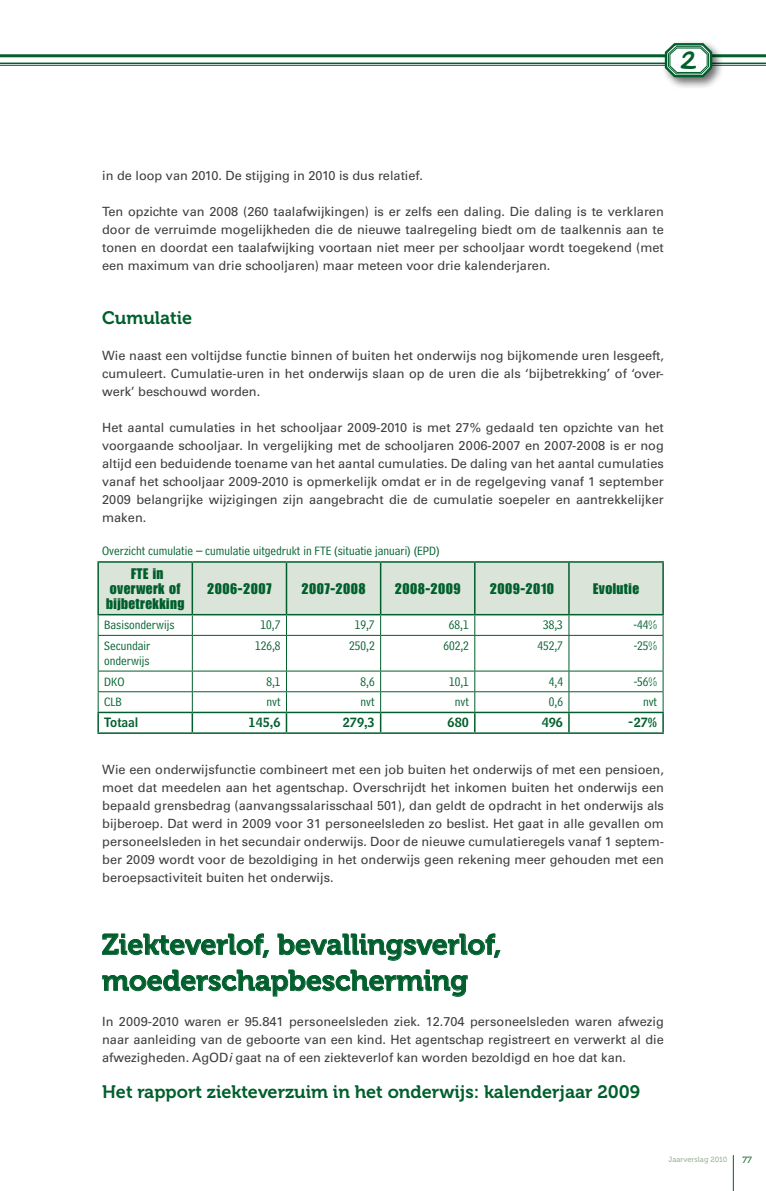
<style>
.page{position:relative;width:766px;height:1191px;background:#fff}
.page>*{position:absolute;margin:0;border:0;box-sizing:border-box;transform-origin:0 0}
.t1{font:28.5px/36px "Museo 700";color:#005f2c}
.t2{font:19.8px "Hand Of Sean";color:#005f2c}
.t3{font:18px "Museo 700";color:#005f2c}
.t4{font:15px/15px "Impact LT Std";letter-spacing:.03em;color:#005f2c;text-align:center}
.t5{font:12.75px/18px "Univers LT Std";color:#3e3d40;text-align:justify}
.t6{font:12.75px/15px "Bell Centennial Std Address";color:#005f2c}
.t7{font:12.75px "Bell Centennial Std Name Num";color:#005f2c}
.t8{font:9px "Museo 500";color:#296c3a}
.t9{font:7.5px "Museo 500";color:#9eb89b}
.s1{font-style:italic}
</style>
<div class="page">
<hr style="left:732px;top:1155px;width:1px;height:36px;background:#005f2c">
<hr style="left:0;top:65px;width:765px;height:1px;background:#005f2c">
<hr style="left:0;top:63px;width:765px;height:1px;background:#005f2c">
<hr style="left:0;top:54px;width:765px;height:3px;background:#005f2c">
<div style="left:660px;top:39px;width:64px;height:51px;background:#000;opacity:.6"></div>
<svg style="left:666px;top:44px;width:44px;height:32px"></svg>
<div style="left:664px;top:43px;width:48px;height:34px;border:2px solid #005f2c;border-radius:8px"></div>
<svg style="left:668px;top:46px;width:40px;height:28px"></svg>
<hr style="left:97px;top:563px;width:2px;height:51px;background:#005f2c">
<hr style="left:97px;top:561px;width:95px;height:2px;background:#005f2c">
<hr style="left:192px;top:561px;width:94px;height:2px;background:#005f2c">
<hr style="left:286px;top:561px;width:94px;height:2px;background:#005f2c">
<hr style="left:380px;top:561px;width:94px;height:2px;background:#005f2c">
<hr style="left:474px;top:561px;width:94px;height:2px;background:#005f2c">
<hr style="left:568px;top:561px;width:95px;height:2px;background:#005f2c">
<hr style="left:97px;top:614px;width:95px;height:1px;background:#005f2c">
<svg style="left:98px;top:562px;width:565px;height:73px"></svg>
<hr style="left:98px;top:636px;width:1px;height:34px;background:#005f2c">
<hr style="left:98px;top:635px;width:94px;height:1px;background:#005f2c">
<hr style="left:192px;top:636px;width:1px;height:34px;background:#005f2c">
<hr style="left:192px;top:635px;width:94px;height:1px;background:#005f2c">
<hr style="left:286px;top:635px;width:94px;height:1px;background:#005f2c">
<hr style="left:380px;top:635px;width:94px;height:1px;background:#005f2c">
<hr style="left:474px;top:635px;width:94px;height:1px;background:#005f2c">
<hr style="left:568px;top:635px;width:95px;height:1px;background:#005f2c">
<hr style="left:286px;top:636px;width:1px;height:34px;background:#005f2c">
<hr style="left:380px;top:636px;width:1px;height:34px;background:#005f2c">
<hr style="left:474px;top:636px;width:1px;height:34px;background:#005f2c">
<hr style="left:568px;top:636px;width:1px;height:34px;background:#005f2c">
<hr style="left:662px;top:636px;width:1px;height:34px;background:#005f2c">
<hr style="left:98px;top:670px;width:94px;height:1px;background:#005f2c">
<hr style="left:192px;top:670px;width:94px;height:1px;background:#005f2c">
<hr style="left:286px;top:670px;width:94px;height:1px;background:#005f2c">
<hr style="left:380px;top:670px;width:94px;height:1px;background:#005f2c">
<hr style="left:474px;top:670px;width:94px;height:1px;background:#005f2c">
<hr style="left:568px;top:670px;width:95px;height:1px;background:#005f2c">
<hr style="left:98px;top:691px;width:94px;height:1px;background:#005f2c">
<hr style="left:192px;top:691px;width:94px;height:1px;background:#005f2c">
<hr style="left:286px;top:691px;width:94px;height:1px;background:#005f2c">
<hr style="left:380px;top:691px;width:94px;height:1px;background:#005f2c">
<hr style="left:474px;top:691px;width:94px;height:1px;background:#005f2c">
<hr style="left:568px;top:691px;width:95px;height:1px;background:#005f2c">
<svg style="left:97px;top:671px;width:2px;height:61px"></svg>
<hr style="left:97px;top:711px;width:95px;height:2px;background:#005f2c">
<hr style="left:97px;top:732px;width:95px;height:2px;background:#005f2c">
<svg style="left:191px;top:671px;width:2px;height:61px"></svg>
<hr style="left:192px;top:711px;width:94px;height:2px;background:#005f2c">
<hr style="left:286px;top:711px;width:94px;height:2px;background:#005f2c">
<hr style="left:380px;top:711px;width:94px;height:2px;background:#005f2c">
<hr style="left:474px;top:711px;width:94px;height:2px;background:#005f2c">
<hr style="left:568px;top:711px;width:95px;height:2px;background:#005f2c">
<svg style="left:285px;top:671px;width:2px;height:61px"></svg>
<svg style="left:380px;top:671px;width:1px;height:61px"></svg>
<svg style="left:474px;top:671px;width:1px;height:61px"></svg>
<svg style="left:568px;top:671px;width:1px;height:61px"></svg>
<svg style="left:662px;top:671px;width:1px;height:61px"></svg>
<hr style="left:192px;top:732px;width:94px;height:2px;background:#005f2c">
<hr style="left:286px;top:732px;width:94px;height:2px;background:#005f2c">
<hr style="left:380px;top:732px;width:94px;height:2px;background:#005f2c">
<hr style="left:474px;top:732px;width:94px;height:2px;background:#005f2c">
<hr style="left:568px;top:732px;width:95px;height:2px;background:#005f2c">
<svg style="left:102px;top:933px;width:167px;height:25px"></svg>
<svg style="left:277px;top:933px;width:223px;height:28px"></svg>
<svg style="left:102px;top:969px;width:365px;height:28px"></svg>
<h2 class="t2" style="left:680px;top:44px;width:17px">2</h2>
<p class="t5" style="left:102px;top:167px;width:322px">in de loop van 2010. De stijging in 2010 is dus relatief.</p>
<p class="t5" style="left:102px;top:203px;width:563px">Ten opzichte van 2008 (260 taalafwijkingen) is er zelfs een daling. Die daling is te verklaren door de verruimde mogelijkheden die de nieuwe taalregeling biedt om de taalkennis aan te tonen en doordat een taalafwijking voortaan niet meer per schooljaar wordt toegekend (met een maximum van drie schooljaren) maar meteen voor drie kalenderjaren.</p>
<h3 class="t3" style="left:102px;top:308px;width:92px">Cumulatie</h3>
<p class="t5" style="left:102px;top:347px;width:563px">Wie naast een voltijdse functie binnen of buiten het onderwijs nog bijkomende uren lesgeeft, cumuleert. Cumulatie-uren in het onderwijs slaan op de uren die als ‘bijbetrekking’ of ‘over&shy;werk’ beschouwd worden.</p>
<p class="t5" style="left:102px;top:419px;width:563px">Het aantal cumulaties in het schooljaar 2009-2010 is met 27% gedaald ten opzichte van het voorgaande schooljaar. In vergelijking met de schooljaren 2006-2007 en 2007-2008 is er nog altijd een beduidende toename van het aantal cumulaties. De daling van het aantal cumulaties vanaf het schooljaar 2009-2010 is opmerkelijk omdat er in de regelgeving vanaf 1 september 2009 belangrijke wijzigingen zijn aangebracht die de cumulatie soepeler en aantrekkelijker maken.</p>
<p class="t6" style="left:102px;top:543px;width:339px">Overzicht cumulatie – cumulatie uitgedrukt in FTE (situatie januari) (EPD)</p>
<p class="t4" style="left:106px;top:565px;width:80px">FTE in overwerk of bijbetrekking</p>
<p class="t4" style="left:207px;top:580px;width:66px">2006-2007</p>
<p class="t4" style="left:301px;top:580px;width:66px">2007-2008</p>
<p class="t4" style="left:394px;top:580px;width:67px">2008-2009</p>
<p class="t4" style="left:489px;top:580px;width:66px">2009-2010</p>
<p class="t4" style="left:593px;top:580px;width:47px">Evolutie</p>
<p class="t6" style="left:104px;top:617px;width:72px">Basisonderwijs</p>
<p class="t6" style="left:260px;top:617px;width:21px">10,7</p>
<p class="t6" style="left:355px;top:617px;width:21px">19,7</p>
<p class="t6" style="left:449px;top:617px;width:21px">68,1</p>
<p class="t6" style="left:543px;top:617px;width:21px">38,3</p>
<p class="t6" style="left:633px;top:617px;width:25px">-44%</p>
<p class="t6" style="left:104px;top:638px;width:48px">Secundair onderwijs</p>
<p class="t6" style="left:255px;top:638px;width:27px">126,8</p>
<p class="t6" style="left:349px;top:638px;width:27px">250,2</p>
<p class="t6" style="left:443px;top:638px;width:27px">602,2</p>
<p class="t6" style="left:537px;top:638px;width:27px">452,7</p>
<p class="t6" style="left:633px;top:638px;width:25px">-25%</p>
<p class="t6" style="left:104px;top:674px;width:21px">DKO</p>
<p class="t6" style="left:266px;top:674px;width:16px">8,1</p>
<p class="t6" style="left:360px;top:674px;width:16px">8,6</p>
<p class="t6" style="left:449px;top:674px;width:21px">10,1</p>
<p class="t6" style="left:548px;top:674px;width:16px">4,4</p>
<p class="t6" style="left:633px;top:674px;width:25px">-56%</p>
<p class="t6" style="left:104px;top:694px;width:19px">CLB</p>
<p class="t6" style="left:266px;top:694px;width:16px">nvt</p>
<p class="t6" style="left:360px;top:694px;width:16px">nvt</p>
<p class="t6" style="left:454px;top:694px;width:16px">nvt</p>
<p class="t6" style="left:548px;top:694px;width:16px">0,6</p>
<p class="t6" style="left:642px;top:694px;width:16px">nvt</p>
<p class="t7" style="left:104px;top:714px;width:35px">Totaal</p>
<p class="t7" style="left:248px;top:714px;width:33px">145,6</p>
<p class="t7" style="left:343px;top:714px;width:33px">279,3</p>
<p class="t7" style="left:447px;top:714px;width:23px">680</p>
<p class="t7" style="left:541px;top:714px;width:23px">496</p>
<p class="t7" style="left:627px;top:714px;width:31px">-27%</p>
<p class="t5" style="left:102px;top:761px;width:563px">Wie een onderwijsfunctie combineert met een job buiten het onderwijs of met een pensioen, moet dat meedelen aan het agentschap. Overschrijdt het inkomen buiten het onderwijs een bepaald grensbedrag (aanvangssalarisschaal 501), dan geldt de opdracht in het onderwijs als bijberoep. Dat werd in 2009 voor 31 personeelsleden zo beslist. Het gaat in alle gevallen om personeelsleden in het secundair onderwijs. Door de nieuwe cumulatieregels vanaf 1 septem&shy;ber 2009 wordt voor de bezoldiging in het onderwijs geen rekening meer gehouden met een beroepsactiviteit buiten het onderwijs.</p>
<h1 class="t1" style="left:102px;top:927px;width:400px">Ziekteverlof, bevallingsverlof, moederschapbescherming</h1>
<p class="t5" style="left:102px;top:1013px;width:563px">In 2009-2010 waren er 95.841 personeelsleden ziek. 12.704 personeelsleden waren afwezig naar aanleiding van de geboorte van een kind. Het agentschap registreert en verwerkt al die afwezigheden. AgOD<span class="s1">i</span> gaat na of een ziekteverlof kan worden bezoldigd en hoe dat kan.</p>
<h3 class="t3" style="left:102px;top:1082px;width:539px">Het rapport ziekteverzuim in het onderwijs: kalenderjaar 2009</h3>
<p class="t9" style="left:668px;top:1155px;width:60px">Jaarverslag 2010</p>
<p class="t8" style="left:742px;top:1154px;width:11px">77</p>
</div>
